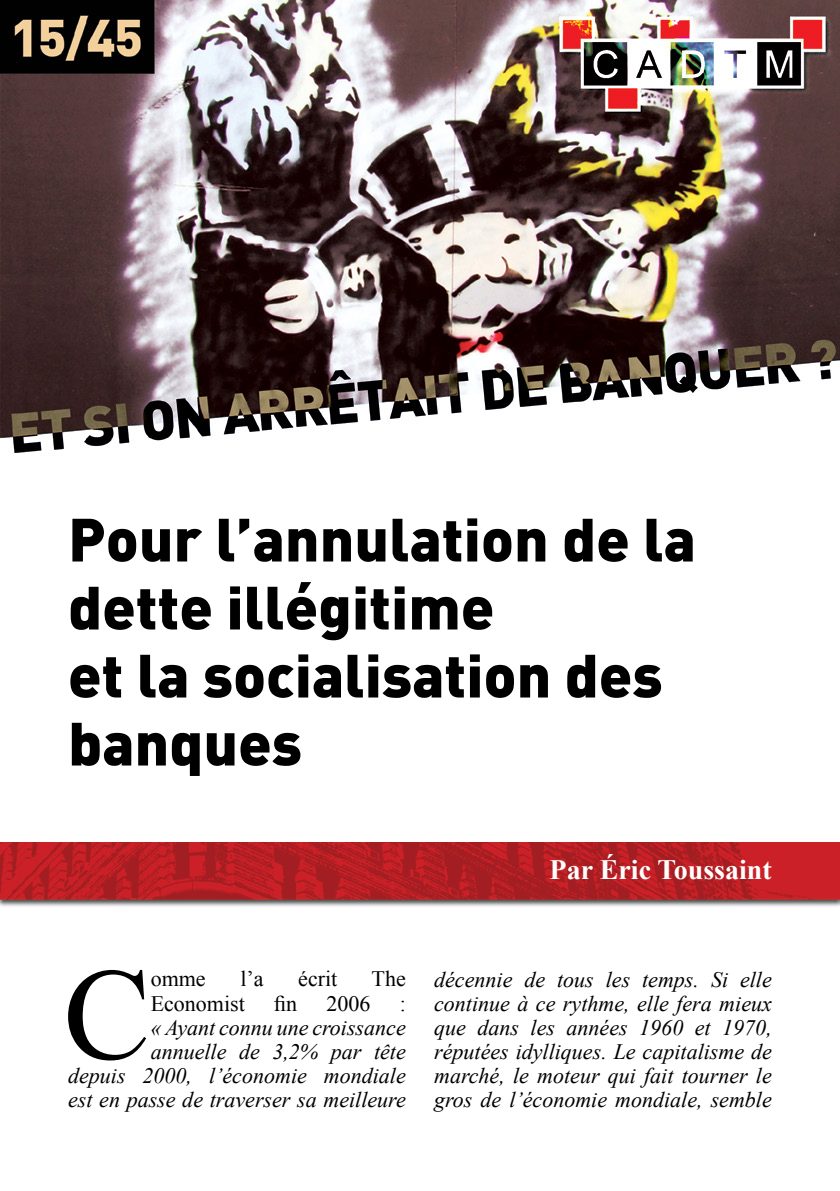
<style>
.page{position:relative;width:840px;height:1191px;background:#fff}
.page>*{position:absolute;margin:0;border:0;box-sizing:border-box;transform-origin:0 0}
.t1{font:130.8px "Times New Roman";color:#000}
.t2{font:900 60px/68px "DIN";color:#000}
.t3{font:700 28px "Times New Roman";color:#fff}
.t4{font:italic 22px/24px "Times New Roman";color:#000;text-align:right}
.t5{font:22px "Times New Roman";color:#000}
</style>
<div class="page">
<img style="left:0;top:0;width:839px;height:454px">
<img style="left:0;top:842px;width:839px;height:65px">
<h2 class="t2" style="left:68px;top:502px;width:629px">Pour l’annulation de la dette illégitime<br>et la socialisation des banques</h2>
<p class="t3" style="left:549px;top:850px;width:223px">Par Éric Toussaint</p>
<h1 class="t1" style="left:63px;top:926px;width:89px">C</h1>
<p class="t5" style="left:151px;top:964px;width:56px">omme</p>
<p class="t5" style="left:240px;top:964px;width:25px">l’a</p>
<p class="t5" style="left:298px;top:964px;width:41px">écrit</p>
<p class="t5" style="left:371px;top:964px;width:36px">The</p>
<p class="t5" style="left:151px;top:988px;width:96px">Economist</p>
<p class="t5" style="left:274px;top:988px;width:25px">fin</p>
<p class="t5" style="left:326px;top:988px;width:45px">2006</p>
<p class="t5" style="left:399px;top:988px;width:8px">:</p>
<p class="t4" style="left:68px;top:1014px;width:339px">« Ayant connu une croissance<br>annuelle de 3,2% par tête<br>depuis 2000, l’économie mondiale est en passe de traverser sa meilleure</p>
<p class="t4" style="left:434px;top:966px;width:339px;text-align:justify">décennie de tous les temps. Si elle continue à ce rythme, elle fera mieux que dans les années 1960 et 1970, réputées idylliques. Le capitalisme de marché, le moteur qui fait tourner le gros de l’économie mondiale, semble</p>
</div>
